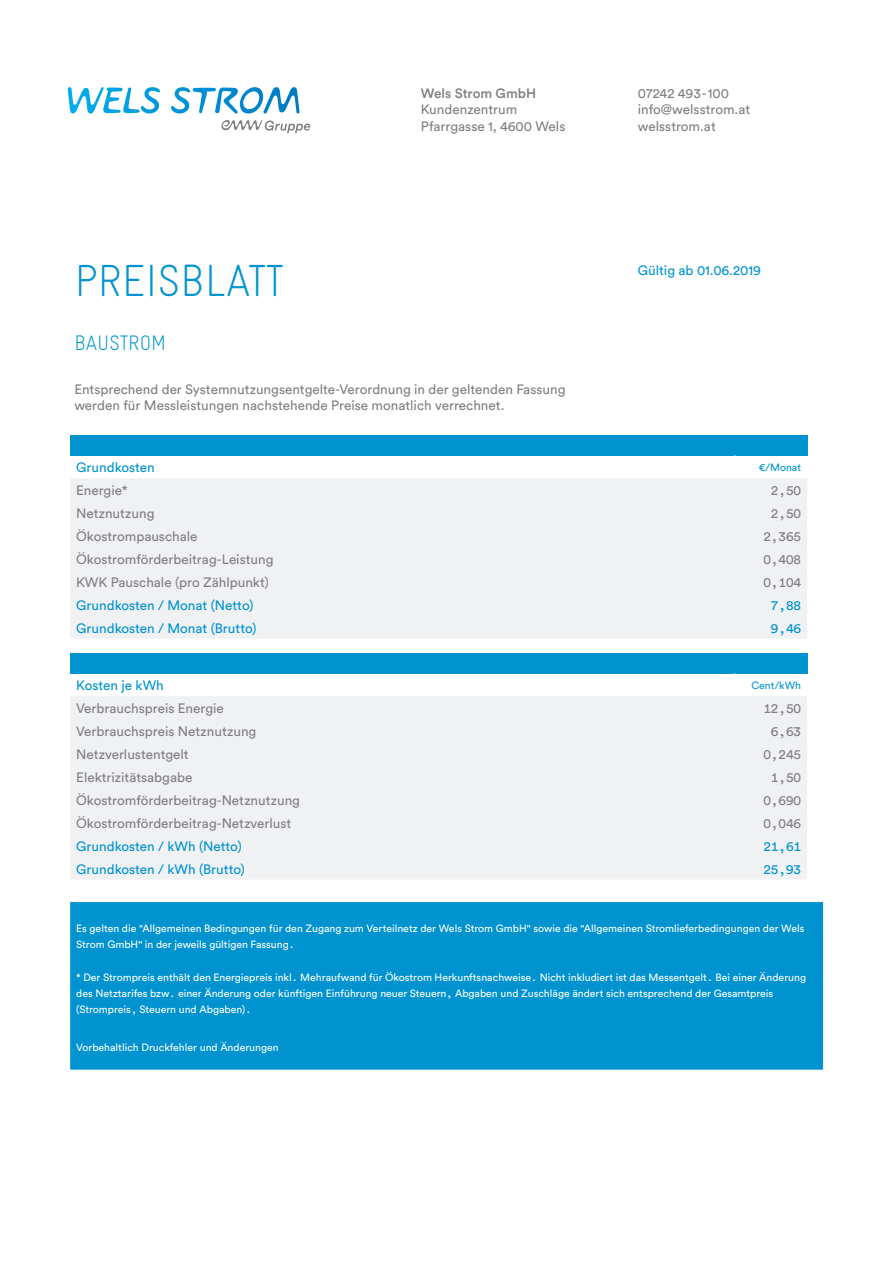
<style>
.page{position:relative;width:893px;height:1263px;background:#fff}
.page>*{position:absolute;margin:0;border:0;box-sizing:border-box;transform-origin:0 0}
.t1{font:45px "Gravur Condensed Light CE";color:#0093d0}
.t2{font:21px "Gravur Condensed Light CE";color:#0093d0}
.t3{font:13.5px/16.2px "Circular Pro";color:#808083}
.t4{font:13.5px "Circular Pro";color:#0093d0}
.t5{font:500 13.5px "Circular Pro";color:#808083}
.t6{font:10.5px/16.2px "Circular Pro";color:#fff}
.t7{font:10.5px "Circular Pro";color:#0093d0}
</style>
<div class="page">
<svg style="left:68px;top:87px;width:92px;height:26px"></svg>
<svg style="left:171px;top:87px;width:129px;height:26px"></svg>
<svg style="left:221px;top:120px;width:89px;height:13px"></svg>
<div style="left:70px;top:435px;width:737px;height:20px;background:#0093d0"></div>
<div style="left:70px;top:478px;width:737px;height:161px;background:#f0f1f2"></div>
<div style="left:70px;top:653px;width:737px;height:20px;background:#0093d0"></div>
<div style="left:70px;top:696px;width:737px;height:183px;background:#f0f1f2"></div>
<div style="left:70px;top:902px;width:753px;height:168px;background:#0093d0"></div>
<h1 class="t1" style="left:74px;top:254px;width:211px">PREISBLATT</h1>
<h2 class="t2" style="left:74px;top:330px;width:93px">BAUSTROM</h2>
<p class="t5" style="left:421px;top:84px;width:117px">Wels Strom GmbH</p>
<p class="t3" style="left:421px;top:101px;width:146px">Kundenzentrum<br>Pfarrgasse 1, 4600 Wels</p>
<p class="t3" style="left:74px;top:380px;width:493px">Entsprechend der Systemnutzungsentgelte-Verordnung in der geltenden Fassung werden für Messleistungen nachstehende Preise monatlich verrechnet.</p>
<p class="t3" style="left:638px;top:85px;width:114px">07242 493-100 info@welsstrom.at welsstrom.at</p>
<p class="t4" style="left:638px;top:261px;width:125px">Gültig ab 01.06.2019</p>
<p class="t4" style="left:76px;top:458px;width:80px">Grundkosten</p>
<p class="t7" style="left:758px;top:460px;width:44px">€/Monat</p>
<p class="t3" style="left:76px;top:482px;width:53px">Energie*</p>
<p class="t3" style="left:771px;top:482px;width:32px">2,50</p>
<p class="t3" style="left:76px;top:505px;width:80px">Netznutzung</p>
<p class="t3" style="left:771px;top:505px;width:32px">2,50</p>
<p class="t3" style="left:76px;top:528px;width:123px">Ökostrompauschale</p>
<p class="t3" style="left:763px;top:528px;width:39px">2,365</p>
<p class="t3" style="left:76px;top:550px;width:199px">Ökostromförderbeitrag-Leistung</p>
<p class="t3" style="left:763px;top:550px;width:39px">0,408</p>
<p class="t3" style="left:76px;top:573px;width:194px">KWK Pauschale (pro Zählpunkt)</p>
<p class="t3" style="left:763px;top:573px;width:39px">0,104</p>
<p class="t4" style="left:76px;top:596px;width:179px">Grundkosten / Monat (Netto)</p>
<p class="t4" style="left:771px;top:596px;width:32px">7,88</p>
<p class="t4" style="left:76px;top:619px;width:182px">Grundkosten / Monat (Brutto)</p>
<p class="t4" style="left:771px;top:619px;width:32px">9,46</p>
<p class="t4" style="left:76px;top:676px;width:89px">Kosten je kWh</p>
<p class="t7" style="left:751px;top:678px;width:51px">Cent/kWh</p>
<p class="t3" style="left:76px;top:700px;width:149px">Verbrauchspreis Energie</p>
<p class="t3" style="left:763px;top:700px;width:39px">12,50</p>
<p class="t3" style="left:76px;top:723px;width:182px">Verbrauchspreis Netznutzung</p>
<p class="t3" style="left:771px;top:723px;width:32px">6,63</p>
<p class="t3" style="left:76px;top:745px;width:114px">Netzverlustentgelt</p>
<p class="t3" style="left:763px;top:745px;width:39px">0,245</p>
<p class="t3" style="left:76px;top:768px;width:118px">Elektrizitätsabgabe</p>
<p class="t3" style="left:771px;top:768px;width:32px">1,50</p>
<p class="t3" style="left:76px;top:791px;width:225px">Ökostromförderbeitrag-Netznutzung</p>
<p class="t3" style="left:763px;top:791px;width:39px">0,690</p>
<p class="t3" style="left:76px;top:814px;width:217px">Ökostromförderbeitrag-Netzverlust</p>
<p class="t3" style="left:763px;top:814px;width:39px">0,046</p>
<p class="t4" style="left:76px;top:837px;width:167px">Grundkosten / kWh (Netto)</p>
<p class="t4" style="left:763px;top:837px;width:39px">21,61</p>
<p class="t4" style="left:76px;top:860px;width:170px">Grundkosten / kWh (Brutto)</p>
<p class="t4" style="left:763px;top:860px;width:39px">25,93</p>
<p class="t6" style="left:76px;top:920px;width:730px">Es gelten die "Allgemeinen Bedingungen für den Zugang zum Verteilnetz der Wels Strom GmbH" sowie die "Allgemeinen Stromlieferbedingungen der Wels<br>Strom GmbH" in der jeweils gültigen Fassung.</p>
<p class="t6" style="left:76px;top:968px;width:731px">* Der Strompreis enthält den Energiepreis inkl. Mehraufwand für Ökostrom Herkunftsnachweise. Nicht inkludiert ist das Messentgelt. Bei einer Änderung des Netztarifes bzw. einer Änderung oder künftigen Einführung neuer Steuern, Abgaben und Zuschläge ändert sich entsprechend der Gesamtpreis (Strompreis, Steuern und Abgaben).</p>
<p class="t6" style="left:76px;top:1039px;width:204px">Vorbehaltlich Druckfehler und Änderungen</p>
</div>
